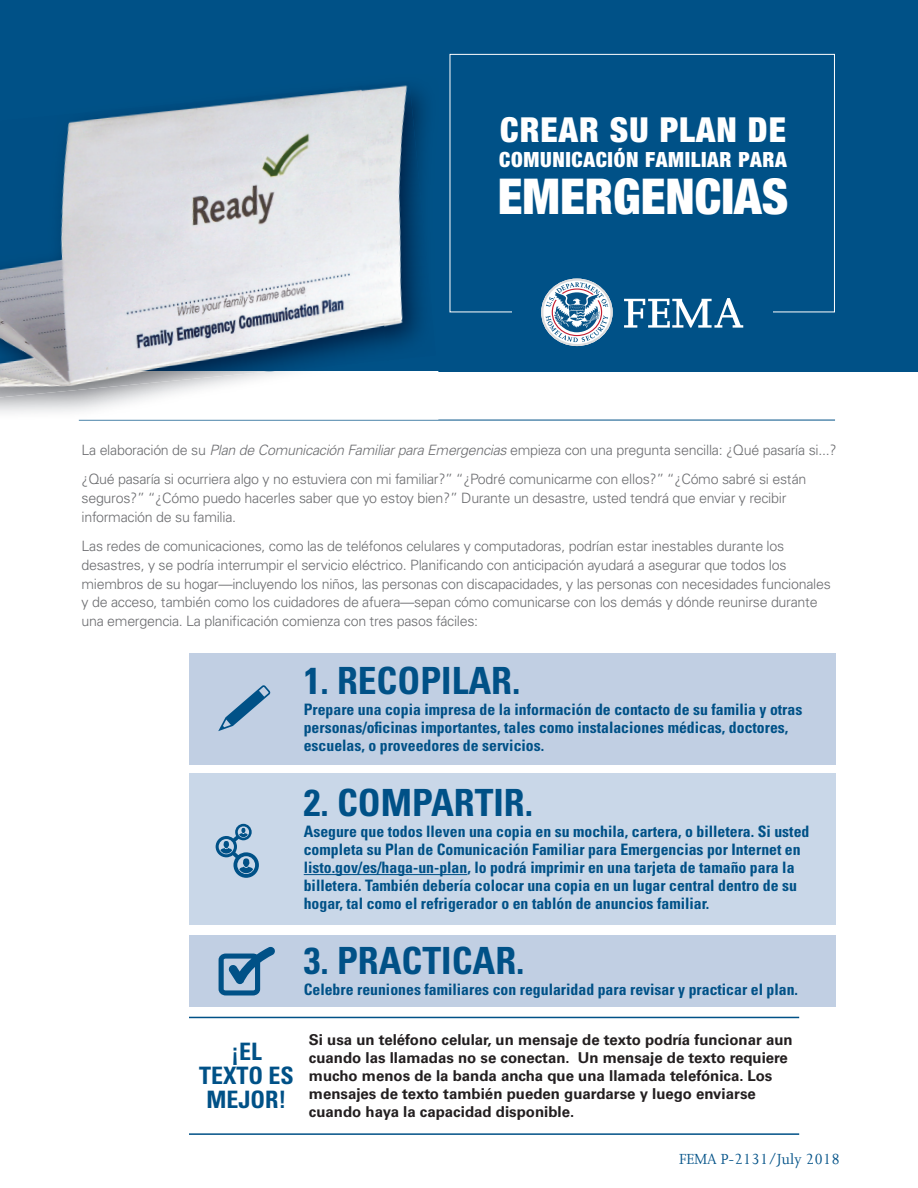
<style>
.page{position:relative;width:918px;height:1188px;background:#fff}
.page>*{position:absolute;margin:0;border:0;box-sizing:border-box;transform-origin:0 0}
.t1{font:900 condensed 49.5px "Helvetica Neue";color:#fff}
.t2{font:700 condensed 37.5px "Univers LT Std";color:#005187}
.t3{font:900 condensed 34.5px "Helvetica Neue";letter-spacing:.03em;color:#fff}
.text_cutouot{font:700 condensed 24px/24px "Univers LT Std";color:#005187;text-align:center}
.t4{font:900 condensed 21px "Helvetica Neue";letter-spacing:.03em;color:#fff}
.text_cutouot-2{font:16.5px "Joanna";letter-spacing:-.005em;color:#005187}
.text_cutouot-3{font:700 condensed 15.75px/18px "Univers LT Std";color:#005187}
.text_cutouot-4{font:700 15px/18px "Univers LT Std";color:#231f20}
.text{font:300 14.25px/18.8px "Univers LT Std";letter-spacing:-.02em;color:#6c6d70}
.s1{font-style:italic}
</style>
<div class="page">
<div style="left:0;top:0;width:918px;height:371px;background:#005187"></div>
<hr style="left:79px;top:420px;width:756px;height:1px;background:#005187">
<div style="left:450px;top:54px;width:385px;height:258px;border:1px solid #fff"></div>
<img style="left:0;top:371px;width:275px;height:26px">
<img style="left:0;top:86px;width:364px;height:285px">
<img style="left:361px;top:81px;width:71px;height:279px">
<div style="left:512px;top:288px;width:261px;height:48px;background:#005187"></div>
<svg style="left:624px;top:298px;width:119px;height:30px"></svg>
<svg style="left:541px;top:279px;width:72px;height:67px"></svg>
<hr style="left:189px;top:1017px;width:610px;height:1px;background:#005187">
<hr style="left:189px;top:1133px;width:610px;height:2px;background:#005187">
<div style="left:189px;top:935px;width:647px;height:72px;background:#c1cfe3"></div>
<div style="left:189px;top:773px;width:647px;height:151px;background:#c9d7e8"></div>
<hr style="left:304px;top:874px;width:163px;height:1px;background:#005187">
<div style="left:189px;top:653px;width:647px;height:112px;background:#c1cfe3"></div>
<svg style="left:218px;top:685px;width:53px;height:46px"></svg>
<svg style="left:216px;top:824px;width:43px;height:54px"></svg>
<svg style="left:219px;top:946px;width:56px;height:49px"></svg>
<h1 class="t3" style="left:500px;top:108px;width:287px">CREAR SU PLAN DE</h1>
<h1 class="t4" style="left:499px;top:147px;width:289px">COMUNICACIÓN FAMILIAR PARA</h1>
<h1 class="t1" style="left:498px;top:165px;width:292px">EMERGENCIAS</h1>
<p class="text" style="left:82px;top:440px;width:757px">La elaboración de su <span class="s1">Plan de Comunicación Familiar para Emergencias</span> empieza con una pregunta sencilla ¿: Qué pasaría si...?</p>
<p class="text" style="left:82px;top:470px;width:726px">¿Qué pasaría si ocurriera algo y no estuviera con mi familiar?” “¿Podré comunicarme con ellos?” “¿Cómo sabré si están seguros?” “¿Cómo puedo hacerles saber que yo estoy bien?” Durante un desastre, usted tendrá que enviar y recibir información de su familia.</p>
<p class="text" style="left:82px;top:537px;width:751px">Las redes de comunicaciones, como las de teléfonos celulares y computadoras, podrían estar inestables durante los desastres y, se podría interrumpir el servicio eléctrico. Planificando con anticipación ayudará a asegurar que todos los miembros de su hogar—incluyendo los niños, las personas con discapacidades y, las personas con necesidades funcionales y de acceso, también como los cuidadores de afuera—sepan cómo comunicarse con los demás y dónde reunirse durante</p>
<p class="text" style="left:82px;top:612px;width:398px">una emergencia. La planificación comienza con tres pasos fáciles:</p>
<h2 class="t2" style="left:304px;top:658px;width:218px">1. RECOPILAR.</h2>
<p class="text_cutouot-3" style="left:304px;top:701px;width:500px">Prepare una copia impresa de la información de contacto de su familia y otras personas/oficinas importantes, tales como instalaciones médicas, doctores, escuelas o, proveedores de servicios.</p>
<h2 class="t2" style="left:304px;top:780px;width:231px">2. COMPARTIR.</h2>
<p class="text_cutouot-3" style="left:304px;top:822px;width:507px">Asegure que todos lleven una copia en su mochila, cartera o, billetera. Si usted</p>
<p class="text_cutouot-3" style="left:304px;top:840px;width:498px">completa su Plan de Comunicación Familiar para Emergencias por Internet en</p>
<p class="text_cutouot-3" style="left:304px;top:858px;width:492px">listo.gov/es/haga-un-plan lo, podrá imprimir en una tarjeta de tamaño para la</p>
<p class="text_cutouot-3" style="left:304px;top:876px;width:495px">billetera. También debería colocar una copia en un lugar central dentro de su</p>
<p class="text_cutouot-3" style="left:304px;top:894px;width:407px">hogar, tal como el refrigerador o en tablón de anuncios familiar.</p>
<h2 class="t2" style="left:304px;top:938px;width:222px">3. PRACTICAR.</h2>
<p class="text_cutouot-3" style="left:304px;top:980px;width:496px">Celebre reuniones familiares con regularidad para revisar y practicar el plan.</p>
<p class="text_cutouot-4" style="left:578px;top:1031px;width:217px;text-indent:-269px">Si usa un teléfono celular, un mensaje de texto podría funcionar aun<br>Un mensaje de texto requiere</p>
<p class="text_cutouot" style="left:199px;top:1040px;width:96px">¡EL<br>TEXTO ES<br>MEJOR!</p>
<p class="text_cutouot-4" style="left:309px;top:1049px;width:465px">cuando las llamadas no se conectan.<br>mucho menos de la banda ancha que una llamada telefónica. Los mensajes de texto también pueden guardarse y luego enviarse cuando haya la capacidad disponible.</p>
<p class="text_cutouot-2" style="left:679px;top:1149px;width:162px">FEMA P-2131/July 2018</p>
</div>
